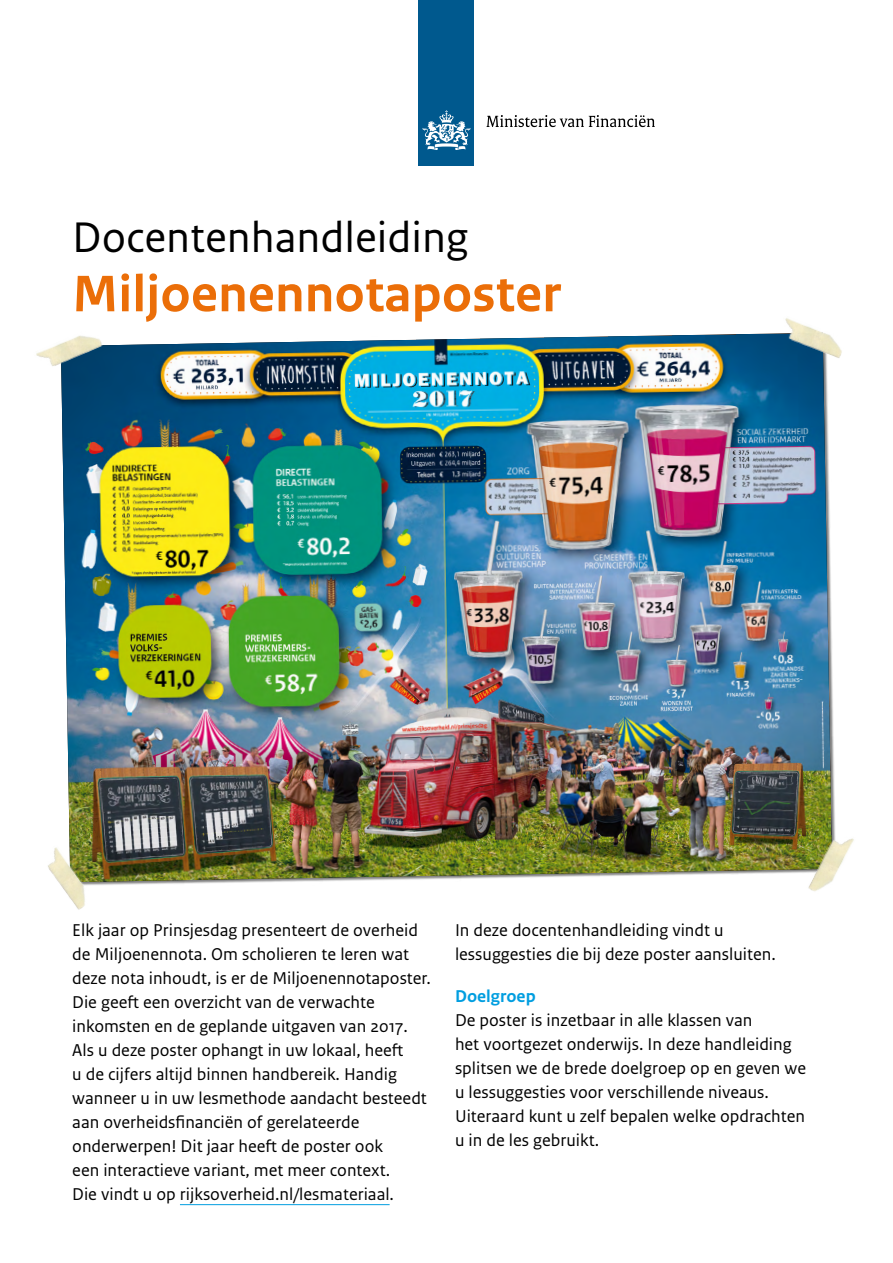
<style>
.page{position:relative;width:893px;height:1263px;background:#fff}
.page>*{position:absolute;margin:0;border:0;box-sizing:border-box;transform-origin:0 0}
.t1{font:700 54px "Rijksoverheid Sans Text";color:#eb6e08}
.t2{font:45px "Rijksoverheid Sans Text";color:#000}
.t3{font:18px/24px "Rijksoverheid Sans Text";color:#000}
.t4{font:700 18px "Rijksoverheid Sans Text";color:#009ee0}
</style>
<div class="page">
<div style="left:419px;top:0;width:55px;height:166px;background:#00598e"></div>
<svg style="left:423px;top:110px;width:47px;height:40px"></svg>
<svg style="left:486px;top:115px;width:169px;height:12px"></svg>
<hr style="left:180px;top:1204px;width:210px;height:1px;background:#009ee0">
<img style="left:61px;top:333px;width:771px;height:549px">
<img style="left:48px;top:844px;width:48px;height:66px">
<img style="left:806px;top:828px;width:48px;height:63px">
<img style="left:776px;top:318px;width:66px;height:41px">
<img style="left:36px;top:333px;width:67px;height:39px">
<h2 class="t2" style="left:72px;top:212px;width:398px">Docentenhandleiding</h2>
<h1 class="t1" style="left:72px;top:263px;width:490px">Miljoenennotaposter</h1>
<p class="t3" style="left:72px;top:918px;width:360px">Elk jaar op Prinsjesdag presenteert de overheid de Miljoenennota. Om scholieren te leren wat deze nota inhoudt, is er de Miljoenennotaposter.<br>Die geeft een overzicht van de verwachte inkomsten en de geplande uitgaven van 2017.<br>Als u deze poster ophangt in uw lokaal, heeft<br>u de cijfers altijd binnen handbereik. Handig wanneer u in uw lesmethode aandacht besteedt aan overheidsfinanciën of gerelateerde onderwerpen! Dit jaar heeft de poster ook<br>een interactieve variant, met meer context.<br>Die vindt u op rijksoverheid.nl/lesmateriaal.</p>
<p class="t3" style="left:455px;top:918px;width:322px">In deze docentenhandleiding vindt u lessuggesties die bij deze poster aansluiten.</p>
<p class="t4" style="left:455px;top:986px;width:82px">Doelgroep</p>
<p class="t3" style="left:455px;top:1008px;width:353px">De poster is inzetbaar in alle klassen van<br>het voortgezet onderwijs. In deze handleiding splitsen we de brede doelgroep op en geven we u lessuggesties voor verschillende niveaus.<br>Uiteraard kunt u zelf bepalen welke opdrachten u in de les gebruikt.</p>
</div>
